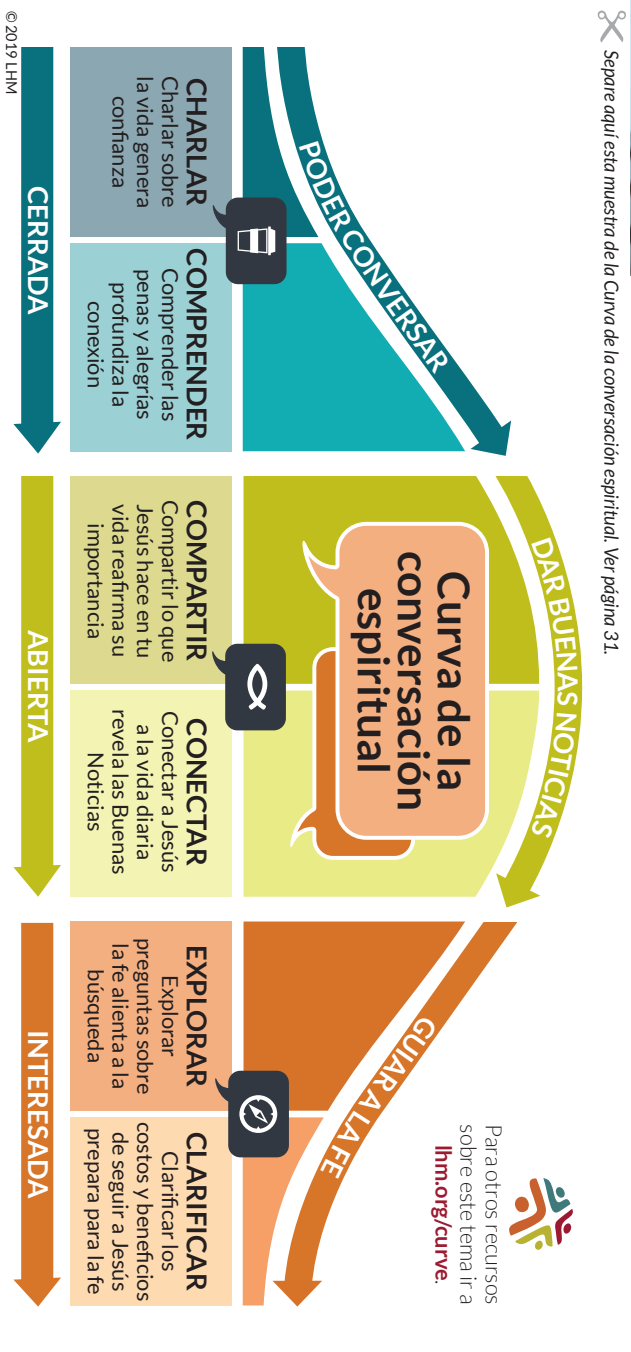
<style>
.page{position:relative;width:631px;height:1352px;background:#fff}
.page>*{position:absolute;margin:0;border:0;box-sizing:border-box;transform-origin:0 0}
.t1{font:700 44px/40px "Lato";color:#231f20;text-align:center}
.t2{font:700 27.5px "Lato";color:#231f20}
.t3{font:700 27.5px "Lato";color:#fff}
.t4{font:300 22.5px "Lato";color:#231f20}
.t5{font:700 22.5px "Lato";color:#9b1b30}
.t6{font:22px/24.8px "Lato";color:#231f20;text-align:center}
.t7{font:italic 19.5px "Lato";color:#231f20;scale:.95 1}
.t8{font:15px "Lato";color:#231f20}
.s1{font-weight:300;color:#231f20}
</style>
<div class="page">
<svg style="left:13px;top:923px;width:48px;height:384px"></svg>
<svg style="left:13px;top:47px;width:48px;height:407px"></svg>
<svg style="left:370px;top:935px;width:137px;height:195px"></svg>
<div style="left:70px;top:43px;width:162px;height:194px;background:#8ba7b1"></div>
<div style="left:70px;top:243px;width:162px;height:208px;background:#9bd0d4"></div>
<div style="left:70px;top:476px;width:162px;height:208px;background:#ddda90"></div>
<div style="left:70px;top:691px;width:162px;height:206px;background:#f3f3b4"></div>
<div style="left:70px;top:921px;width:162px;height:190px;background:#f4af81"></div>
<div style="left:70px;top:1117px;width:162px;height:188px;background:#fedab0"></div>
<svg style="left:13px;top:476px;width:48px;height:421px"></svg>
<div style="left:242px;top:374px;width:21px;height:77px;background:#12adb2"></div>
<div style="left:243px;top:476px;width:231px;height:168px;background:#bfbe1d"></div>
<svg style="left:243px;top:921px;width:222px;height:190px;fill:#d67329"></svg>
<div style="left:243px;top:840px;width:231px;height:57px;background:#e9eb86"></div>
<svg style="left:474px;top:489px;width:109px;height:448px"></svg>
<svg style="left:263px;top:354px;width:271px;height:135px"></svg>
<div style="left:475px;top:898px;width:61px;height:24px;background:#fff"></div>
<svg style="left:485px;top:873px;width:58px;height:50px"></svg>
<div style="left:0;top:26px;width:323px;height:21px;background:#fff"></div>
<svg style="left:470px;top:420px;width:52px;height:50px"></svg>
<svg style="left:597px;top:10px;width:29px;height:33px"></svg>
<svg style="left:509px;top:1178px;width:63px;height:72px"></svg>
<svg style="left:210px;top:644px;width:205px;height:216px"></svg>
<svg style="left:302px;top:522px;width:186px;height:318px;background:#eeb37c"></svg>
<svg style="left:213px;top:1071px;width:157px;height:236px"></svg>
<svg style="left:531px;top:537px;width:46px;height:134px"></svg>
<svg style="left:557px;top:692px;width:20px;height:14px"></svg>
<svg style="left:530px;top:713px;width:46px;height:126px"></svg>
<svg style="left:212px;top:47px;width:238px;height:327px"></svg>
<p class="t8" style="left:20px;top:11px;width:85px;rotate:90deg">© 2019 LHM</p>
<p class="t3" style="left:54px;top:186px;width:131px;rotate:90deg">CERRADA</p>
<p class="t3" style="left:54px;top:630px;width:114px;rotate:90deg">ABIERTA</p>
<p class="t3" style="left:54px;top:1030px;width:170px;rotate:90deg">INTERESADA</p>
<p class="t6" style="left:158px;top:76px;width:133px;rotate:90deg">la vida genera</p>
<p class="t6" style="left:182px;top:76px;width:133px;rotate:90deg">Charlar sobre</p>
<p class="t2" style="left:212px;top:78px;width:130px;rotate:90deg">CHARLAR</p>
<p class="t6" style="left:133px;top:96px;width:93px;rotate:90deg">confianza</p>
<p class="t6" style="left:158px;top:269px;width:153px;rotate:90deg">penas y alegrías</p>
<p class="t6" style="left:182px;top:268px;width:155px;rotate:90deg">Comprender las</p>
<p class="t6" style="left:133px;top:282px;width:127px;rotate:90deg">profundiza la conexión</p>
<p class="t2" style="left:212px;top:248px;width:193px;rotate:90deg">COMPRENDER</p>
<p class="t6" style="left:108px;top:523px;width:117px;rotate:90deg">importancia</p>
<p class="t6" style="left:133px;top:504px;width:154px;rotate:90deg">vida reafirma su</p>
<p class="t6" style="left:158px;top:504px;width:156px;rotate:90deg">Jesús hace en tu</p>
<p class="t6" style="left:182px;top:500px;width:164px;rotate:90deg">Compartir lo que</p>
<p class="t2" style="left:212px;top:500px;width:162px;rotate:90deg">COMPARTIR</p>
<p class="t6" style="left:108px;top:752px;width:81px;rotate:90deg">Noticias</p>
<p class="t6" style="left:133px;top:709px;width:167px;rotate:90deg">revela las Buenas</p>
<p class="t6" style="left:158px;top:724px;width:137px;rotate:90deg">a la vida diaria</p>
<p class="t6" style="left:182px;top:711px;width:163px;rotate:90deg">Conectar a Jesús</p>
<p class="t2" style="left:212px;top:718px;width:149px;rotate:90deg">CONECTAR</p>
<p class="t6" style="left:182px;top:938px;width:157px;rotate:90deg">Explorar preguntas sobre la fe alienta a la búsqueda</p>
<p class="t2" style="left:212px;top:945px;width:144px;rotate:90deg">EXPLORAR</p>
<p class="t6" style="left:182px;top:1122px;width:181px;rotate:90deg">Clarificar los costos y beneficios</p>
<p class="t6" style="left:108px;top:1128px;width:168px;rotate:90deg">prepara para la fe</p>
<p class="t6" style="left:133px;top:1132px;width:161px;rotate:90deg">de seguir a Jesús</p>
<p class="t2" style="left:212px;top:1132px;width:160px;rotate:90deg">CLARIFICAR</p>
<h1 class="t1" style="left:474px;top:551px;width:262px;rotate:90deg">Curva de la conversación espiritual</h1>
<p class="t3" style="left:583px;top:672px;width:21px;rotate:90deg">A</p>
<p class="t7" style="left:621px;top:50px;width:638px;rotate:90deg">Separe aquí esta muestra de la Curva de la conversación espiritual. Ver página 31.</p>
<p class="t3" style="left:443px;top:1028px;width:112px;rotate:125deg">GU AI RA</p>
<p class="t5" style="left:456px;top:1144px;width:142px;rotate:90deg">lhm.org/curve<span class="s1">.</span></p>
<p class="t4" style="left:480px;top:1124px;width:182px;rotate:90deg">sobre este tema ir a</p>
<p class="t4" style="left:505px;top:1124px;width:182px;rotate:90deg">Para otros recursos</p>
</div>
